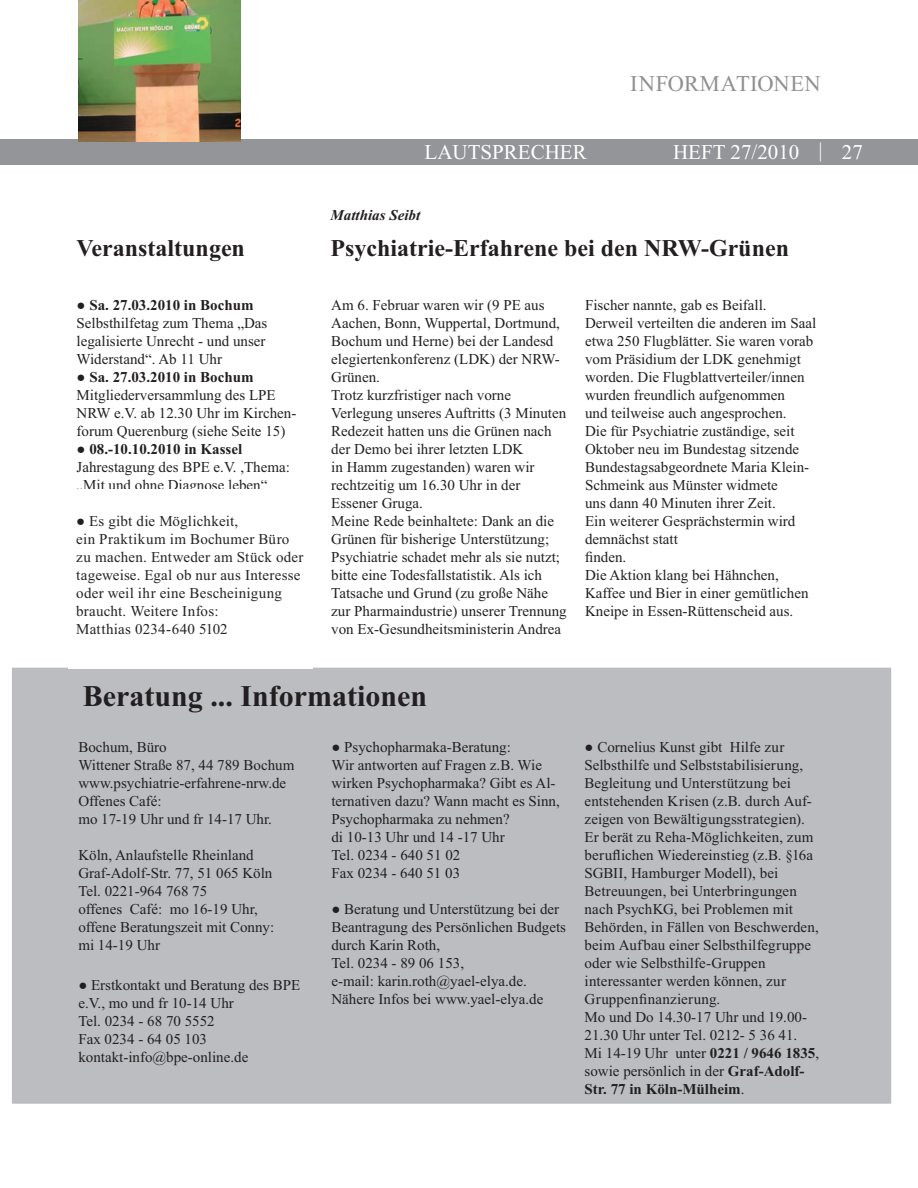
<style>
.page{position:relative;width:918px;height:1188px;background:#fff}
.page>*{position:absolute;margin:0;border:0;box-sizing:border-box;transform-origin:0 0}
.t1{font:700 30px "Times New Roman";color:#231f20}
.t2{font:700 24px "Times New Roman";color:#231f20}
.t3{font:22.5px "Times New Roman";letter-spacing:.015em;color:#8e9092}
.t4{font:21px "Times New Roman";color:#fff}
.t5{font:15px/18px "Times New Roman";color:#231f20}
.t6{font:15px/18px "Times New Roman";letter-spacing:.015em;color:#262324}
.t7{font:700 15px "Times New Roman";color:#231f20}
.t8{font:italic 700 15px "Times New Roman";color:#231f20}
.s1{font-weight:700;color:#231f20}
.s2{font-weight:700}
</style>
<div class="page">
<div style="left:13px;top:668px;width:877px;height:435px;background:#bbbdc0"></div>
<div style="left:12px;top:668px;width:879px;height:436px;border:2px solid #bbbdc0"></div>
<div style="left:0;top:139px;width:918px;height:26px;background:#939598"></div>
<img style="left:78px;top:0;width:162px;height:142px">
<h3 class="t3" style="left:630px;top:76px;width:192px">INFORMATIONEN</h3>
<h2 class="t2" style="left:77px;top:240px;width:170px">Veranstaltungen</h2>
<p class="t7" style="left:77px;top:300px;width:178px">● Sa. 27.03.2010 in Bochum</p>
<p class="t5" style="left:77px;top:315px;width:192px">Selbsthilfetag zum Thema „Das legalisierte Unrecht - und unser<br>Widerstand“. Ab 11 Uhr</p>
<p class="t7" style="left:77px;top:372px;width:178px">● Sa. 27.03.2010 in Bochum</p>
<p class="t5" style="left:77px;top:387px;width:221px">Mitgliederversammlung des LPE<br>NRW e.V. ab 12.30 Uhr im Kirchen&shy;forum Querenburg (siehe Seite 15)</p>
<p class="t7" style="left:77px;top:444px;width:167px">● 08.-10.10.2010 in Kassel</p>
<p class="t5" style="left:77px;top:459px;width:215px">Jahrestagung des BPE e.V. ,Thema: „Mit und ohne Diagnose leben“</p>
<p class="t6" style="left:76px;top:513px;width:229px"><span class="s1">●</span> Es gibt die Möglichkeit,<br>ein Praktikum im Bochumer Büro zu machen. Entweder am Stück oder tageweise. Egal ob nur aus Interesse oder weil ihr eine Bescheinigung braucht. Weitere Infos:<br>Matthias 0234-640 5102</p>
<h3 class="t4" style="left:425px;top:144px;width:164px">LAUTSPRECHER</h3>
<h3 class="t4" style="left:673px;top:144px;width:191px">HEFT 27/2010 | 27</h3>
<p class="t8" style="left:331px;top:210px;width:91px">Matthias Seibt</p>
<h2 class="t2" style="left:331px;top:240px;width:460px">Psychiatrie-Erfahrene bei den NRW-Grünen</h2>
<p class="t5" style="left:331px;top:297px;width:237px">Am 6. Februar waren wir (9 PE aus<br>Aachen, Bonn, Wuppertal, Dortmund,<br>Bochum und Herne) bei der Landesd elegiertenkonferenz (LDK) der NRW-<br>Grünen.<br>Trotz kurzfristiger nach vorne<br>Verlegung unseres Auftritts (3 Minuten<br>Redezeit hatten uns die Grünen nach der Demo bei ihrer letzten LDK<br>in Hamm zugestanden) waren wir rechtzeitig um 16.30 Uhr in der<br>Essener Gruga.<br>Meine Rede beinhaltete: Dank an die<br>Grünen für bisherige Unterstützung;<br>Psychiatrie schadet mehr als sie nutzt; bitte eine Todesfallstatistik. Als ich<br>Tatsache und Grund (zu große Nähe zur Pharmaindustrie) unserer Trennung von Ex-Gesundheitsministerin Andrea</p>
<p class="t5" style="left:585px;top:297px;width:233px">Fischer nannte, gab es Beifall.<br>Derweil verteilten die anderen im Saal etwa 250 Flugblätter. Sie waren vorab vom Präsidium der LDK genehmigt worden. Die Flugblattverteiler/innen wurden freundlich aufgenommen<br>und teilweise auch angesprochen.<br>Die für Psychiatrie zuständige, seit<br>Oktober neu im Bundestag sitzende<br>Bundestagsabgeordnete Maria Klein-<br>Schmeink aus Münster widmete<br>uns dann 40 Minuten ihrer Zeit.<br>Ein weiterer Gesprächstermin wird demnächst statt<br>finden.<br>Die Aktion klang bei Hähnchen,<br>Kaffee und Bier in einer gemütlichen<br>Kneipe in Essen-Rüttenscheid aus.</p>
<h1 class="t1" style="left:83px;top:686px;width:346px">Beratung ... Informationen</h1>
<p class="t5" style="left:78px;top:739px;width:218px">Bochum, Büro<br>Wittener Straße 87, 44 789 Bochum www.psychiatrie-erfahrene-nrw.de<br>Offenes Café:<br>mo 17-19 Uhr und fr 14-17 Uhr.</p>
<p class="t5" style="left:78px;top:847px;width:197px">Köln, Anlaufstelle Rheinland<br>Graf-Adolf-Str. 77, 51 065 Köln<br>Tel. 0221-964 768 75<br>offenes Café: mo 16-19 Uhr, offene Beratungszeit mit Conny: mi 14-19 Uhr</p>
<p class="t5" style="left:78px;top:977px;width:223px">● Erstkontakt und Beratung des BPE e.V., mo und fr 10-14 Uhr<br>Tel. 0234 - 68 70 5552<br>Fax 0234 - 64 05 103 kontakt-info@bpe-online.de</p>
<p class="t5" style="left:331px;top:739px;width:230px">● Psychopharmaka-Beratung:<br>Wir antworten auf Fragen z.B. Wie wirken Psychopharmaka? Gibt es Al&shy;ternativen dazu? Wann macht es Sinn,<br>Psychopharmaka zu nehmen?<br>di 10-13 Uhr und 14 -17 Uhr<br>Tel. 0234 - 640 51 02<br>Fax 0234 - 640 51 03</p>
<p class="t5" style="left:331px;top:901px;width:236px">● Beratung und Unterstützung bei der<br>Beantragung des Persönlichen Budgets durch Karin Roth,<br>Tel. 0234 - 89 06 153,<br>e-mail: karin.roth@yael-elya.de.<br>Nähere Infos bei www.yael-elya.de</p>
<p class="t5" style="left:585px;top:739px;width:236px">● Cornelius Kunst gibt Hilfe zur Selbsthilfe und Selbststabilisierung, Begleitung und Unterstützung bei entstehenden Krisen (z.B. durch Auf&shy;zeigen von Bewältigungsstrategien).<br>Er berät zu Reha-Möglichkeiten, zum beruflichen Wiedereinstieg (z.B. §16a SGBII, Hamburger Modell), bei Betreuungen, bei Unterbringungen nach PsychKG, bei Problemen mit Behörden, in Fällen von Beschwerden, beim Aufbau einer Selbsthilfegruppe oder wie Selbsthilfe-Gruppen interessanter werden können, zur Gruppenfinanzierung.<br>Mo und Do 14.30-17 Uhr und 19.00- 21.30 Uhr unter Tel. 0212- 5 36 41.<br>Mi 14-19 Uhr unter <span class="s2">0221 / 9646 1835</span>, sowie persönlich in der <span class="s2">Graf-Adolf-Str. 77 in Köln-Mülheim</span>.</p>
</div>
